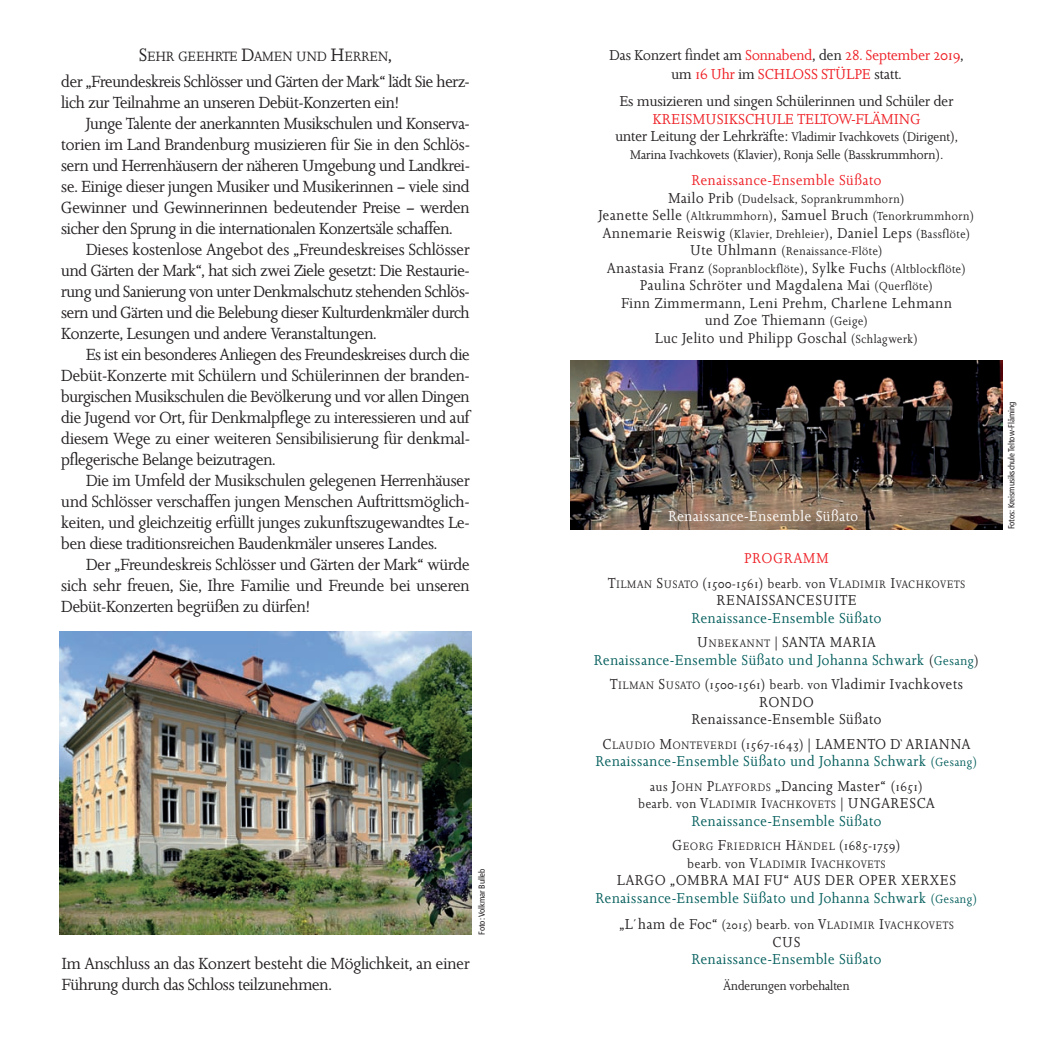
<style>
.page{position:relative;width:1052px;height:1052px;background:#fff}
.page>*{position:absolute;margin:0;border:0;box-sizing:border-box;transform-origin:0 0}
.t1{font:15.75px/21px "Joanna BQ Roman Os F";letter-spacing:-.01em;color:#231f20;text-align:justify;scale:.95 1}
.t2{font:14px/24.5px "Joanna BQ Roman Os F";letter-spacing:.055em;color:#005d5b;text-align:center;scale:.92 1}
.t3{font:14px/17.5px "Joanna BQ Roman Os F";letter-spacing:.055em;color:#231f20;text-align:center;scale:.92 1}
.t4{font:14px/19.2px "Joanna BQ Roman Os F";letter-spacing:.005em;color:#ee1d23;text-align:center;scale:.95 1}
.t5{font:14px "Joanna BQ Roman Os F";letter-spacing:.005em;color:#231f20;scale:.95 1}
.t6{font:14px "Joanna BQ Roman Os F";letter-spacing:.025em;color:#ee1d23;scale:.95 1}
.t7{font:14px "Joanna BQ Roman Os F";letter-spacing:.055em;color:#ee1d23;scale:.92 1}
.t8{font:14px "Joanna BQ Roman Os F";letter-spacing:.055em;color:#fff;scale:.92 1}
.t9{font:14px "Joanna BQ Roman Os F";letter-spacing:.08em;color:#231f20;scale:.92 1}
.t10{font:14px "Joanna BQ Roman Os F";letter-spacing:.075em;color:#ee1d23;scale:.92 1}
.t11{font:13.12px "Joanna BQ Roman Os F";letter-spacing:.025em;color:#231f20;scale:.95 1}
.t12{font:12.25px/17.5px "Joanna BQ Roman Os F";letter-spacing:.005em;color:#231f20;text-align:center;scale:.95 1}
.t13{font:12.25px "Joanna BQ Roman Os F";letter-spacing:.005em;color:#231f20;scale:.92 1}
.t14{font:11.38px/17.5px "Joanna BQ Roman Os F";letter-spacing:.055em;color:#231f20;text-align:center;scale:.92 1}
.t15{font:10.5px "Joanna BQ Roman Os F";letter-spacing:.075em;color:#231f20;scale:.92 1}
.t16{font:10.5px/17.5px "Joanna BQ Roman Os F";letter-spacing:.095em;color:#231f20;text-align:center;scale:.92 1}
.t17{font:condensed 8.75px "Frutiger";letter-spacing:-.01em;color:#231f20}
.s1{font-size:17.5px}
.s2{color:#231f20}
.s3{font-size:14px}
.s4{font-size:11.38px}
.s5{font-size:12.25px}
.s6{font-size:10.5px;color:#231f20}
.s7{font-size:12.25px;color:#231f20}
.s8{font-size:10.5px}
</style>
<div class="page">
<img style="left:60px;top:632px;width:412px;height:302px">
<img style="left:570px;top:361px;width:432px;height:169px">
<p class="t11" style="left:139px;top:51px;width:268px"><span class="s1">S</span>EHR GEEHRTE <span class="s1">D</span>AMEN UND <span class="s1">H</span>ERREN<span class="s1">,</span></p>
<p class="t1" style="left:61px;top:73px;width:431px">der „Freundeskreis Schlösser und Gärten der Mark“ lädt Sie herz&shy;lich zur Teilnahme an unseren Debüt-Konzerten ein!</p>
<p class="t1" style="left:61px;top:115px;width:431px;text-indent:25px">Junge Talente der anerkannten Musikschulen und Konserva&shy;torien im Land Brandenburg musizieren für Sie in den Schlös&shy;sern und Herrenhäusern der näheren Umgebung und Landkrei&shy;se. Einige dieser jungen Musiker und Musikerinnen – viele sind Gewinner und Gewinnerinnen bedeutender Preise – werden sicher den Sprung in die internationalen Konzertsäle schaffen.</p>
<p class="t1" style="left:61px;top:241px;width:431px;text-indent:25px">Dieses kostenlose Angebot des „Freundeskreises Schlösser und Gärten der Mark“, hat sich zwei Ziele gesetzt: Die Restaurie&shy;rung und Sanierung von unter Denkmalschutz stehenden Schlös&shy;sern und Gärten und die Belebung dieser Kulturdenkmäler durch Konzerte, Lesungen und andere Veranstaltungen.</p>
<p class="t1" style="left:61px;top:346px;width:431px;text-indent:25px">Es ist ein besonderes Anliegen des Freundeskreises durch die Debüt-Konzerte mit Schülern und Schülerinnen der branden&shy;burgischen Musikschulen die Bevölkerung und vor allen Dingen die Jugend vor Ort, für Denkmalpflege zu interessieren und auf diesem Wege zu einer weiteren Sensibilisierung für denkmal&shy;pflegerische Belange beizutragen.</p>
<p class="t1" style="left:61px;top:472px;width:431px;text-indent:25px">Die im Umfeld der Musikschulen gelegenen Herrenhäuser und Schlösser verschaffen jungen Menschen Auftrittsmöglich&shy;keiten, und gleichzeitig erfüllt junges zukunftszugewandtes Le&shy;ben diese traditionsreichen Baudenkmäler unseres Landes.</p>
<p class="t1" style="left:61px;top:556px;width:431px;text-indent:25px">Der „Freundeskreis Schlösser und Gärten der Mark“ würde sich sehr freuen, Sie, Ihre Familie und Freunde bei unseren Debüt-Konzerten begrüßen zu dürfen!</p>
<p class="t17" style="left:478px;top:934px;width:67px;rotate:-90deg">Foto: Volkmar Bulleb</p>
<p class="t1" style="left:62px;top:955px;width:431px">Im Anschluss an das Konzert besteht die Möglichkeit, an einer<br>Führung durch das Schloss teilzunehmen.</p>
<p class="t4" style="left:609px;top:46px;width:374px"><span class="s2">Das Konzert findet am</span> Sonnabend<span class="s2">, den</span> 28. September 2019<span class="s2">, um</span> 16 Uhr <span class="s2">im</span> SCHLOSS STÜLPE <span class="s2">statt.</span></p>
<p class="t5" style="left:620px;top:95px;width:352px">Es musizieren und singen Schülerinnen und Schüler der</p>
<p class="t6" style="left:653px;top:113px;width:283px">KREISMUSIKSCHULE TELTOW-FLÄMING</p>
<p class="t12" style="left:615px;top:129px;width:362px"><span class="s3">unter Leitung der Lehrkräfte:</span> Vladimir Ivachkovets (Dirigent),<br>Marina Ivachkovets (Klavier), Ronja Selle (Basskrummhorn).</p>
<p class="t7" style="left:692px;top:174px;width:208px">Renaissance-Ensemble Süßato</p>
<p class="t14" style="left:599px;top:191px;width:410px"><span class="s3">Mailo Prib</span> (Dudelsack, Soprankrummhorn)<br><span class="s3">Jeanette Selle</span> (Altkrummhorn)<span class="s3">, Samuel Bruch</span> (Tenorkrummhorn)<br><span class="s3">Annemarie Reiswig</span> (Klavier, Drehleier)<span class="s3">, Daniel Leps</span> (Bassflöte)<br><span class="s3">Ute Uhlmann</span> (Renaissance-Flöte)<br><span class="s3">Anastasia Franz</span> (Sopranblockflöte)<span class="s3">, Sylke Fuchs</span> (Altblockflöte)</p>
<p class="t3" style="left:621px;top:278px;width:361px">Paulina Schröter und Magdalena Mai <span class="s4">(Querflöte)<br></span>Finn Zimmermann, Leni Prehm, Charlene Lehmann und Zoe Thiemann <span class="s4">(Geige)<br></span>Luc Jelito und Philipp Goschal <span class="s4">(Schlagwerk)</span></p>
<p class="t8" style="left:668px;top:510px;width:208px">Renaissance-Ensemble Süßato</p>
<p class="t10" style="left:744px;top:552px;width:93px">PROGRAMM</p>
<p class="t15" style="left:608px;top:579px;width:389px"><span class="s3">T</span>ILMAN <span class="s3">S</span>USATO <span class="s5">(1500-1561) bearb. von</span> <span class="s3">V</span>LADIMIR <span class="s3">I</span>VACHKOVETS</p>
<p class="t9" style="left:717px;top:594px;width:153px">RENAISSANCESUITE</p>
<p class="t2" style="left:692px;top:607px;width:208px">Renaissance-Ensemble Süßato<br><span class="s2">U</span><span class="s6">NBEKANNT</span> <span class="s2">| SANTA MARIA</span></p>
<p class="t2" style="left:594px;top:649px;width:420px">Renaissance-Ensemble Süßato und Johanna Schwark <span class="s7">(</span><span class="s5">Gesang</span><span class="s7">)<br></span><span class="s2">T</span><span class="s6">ILMAN</span> <span class="s2">S</span><span class="s6">USATO</span> <span class="s7">(1500-1561) bearb. von</span> <span class="s2">Vladimir Ivachkovets</span></p>
<p class="t3" style="left:692px;top:694px;width:208px">RONDO<br>Renaissance-Ensemble Süßato</p>
<p class="t2" style="left:596px;top:736px;width:416px;line-height:17.5px"><span class="s2">C</span><span class="s6">LAUDIO</span> <span class="s2">M</span><span class="s6">ONTEVERDI</span> <span class="s7">(1567-1643)</span> <span class="s2">| LAMENTO D`ARIANNA<br></span>Renaissance-Ensemble Süßato und Johanna Schwark <span class="s4">(Gesang)</span></p>
<p class="t3" style="left:650px;top:778px;width:298px"><span class="s5">aus</span> J<span class="s8">OHN</span> P<span class="s8">LAYFORDS</span> „Dancing Master“ <span class="s5">(1651)</span></p>
<p class="t15" style="left:638px;top:800px;width:323px"><span class="s5">bearb. von</span> <span class="s3">V</span>LADIMIR <span class="s3">I</span>VACHKOVETS <span class="s3">| UNGARESCA</span></p>
<p class="t2" style="left:692px;top:810px;width:208px">Renaissance-Ensemble Süßato</p>
<p class="t16" style="left:672px;top:839px;width:249px"><span class="s3">G</span>EORG <span class="s3">F</span>RIEDRICH <span class="s3">H</span>ÄNDEL <span class="s5">(1685-1759) bearb. von</span> <span class="s3">V</span>LADIMIR <span class="s3">I</span>VACHKOVETS</p>
<p class="t2" style="left:596px;top:873px;width:416px;line-height:17.5px"><span class="s2">LARGO „OMBRA MAI FU“ AUS DER OPER XERXES<br></span>Renaissance-Ensemble Süßato und Johanna Schwark <span class="s4">(Gesang)</span></p>
<p class="t15" style="left:619px;top:920px;width:365px"><span class="s3">„L´ham de Foc“</span> <span class="s4">(2015)</span> <span class="s5">bearb. von</span> <span class="s3">V</span>LADIMIR <span class="s3">I</span>VACHKOVETS</p>
<p class="t3" style="left:773px;top:934px;width:31px">CUS</p>
<p class="t2" style="left:692px;top:948px;width:208px">Renaissance-Ensemble Süßato</p>
<p class="t13" style="left:723px;top:980px;width:138px">Änderungen vorbehalten</p>
<p class="t17" style="left:1008px;top:529px;width:129px;rotate:-90deg">Fotos: Kreismusikschule Teltow-Fläming</p>
</div>
